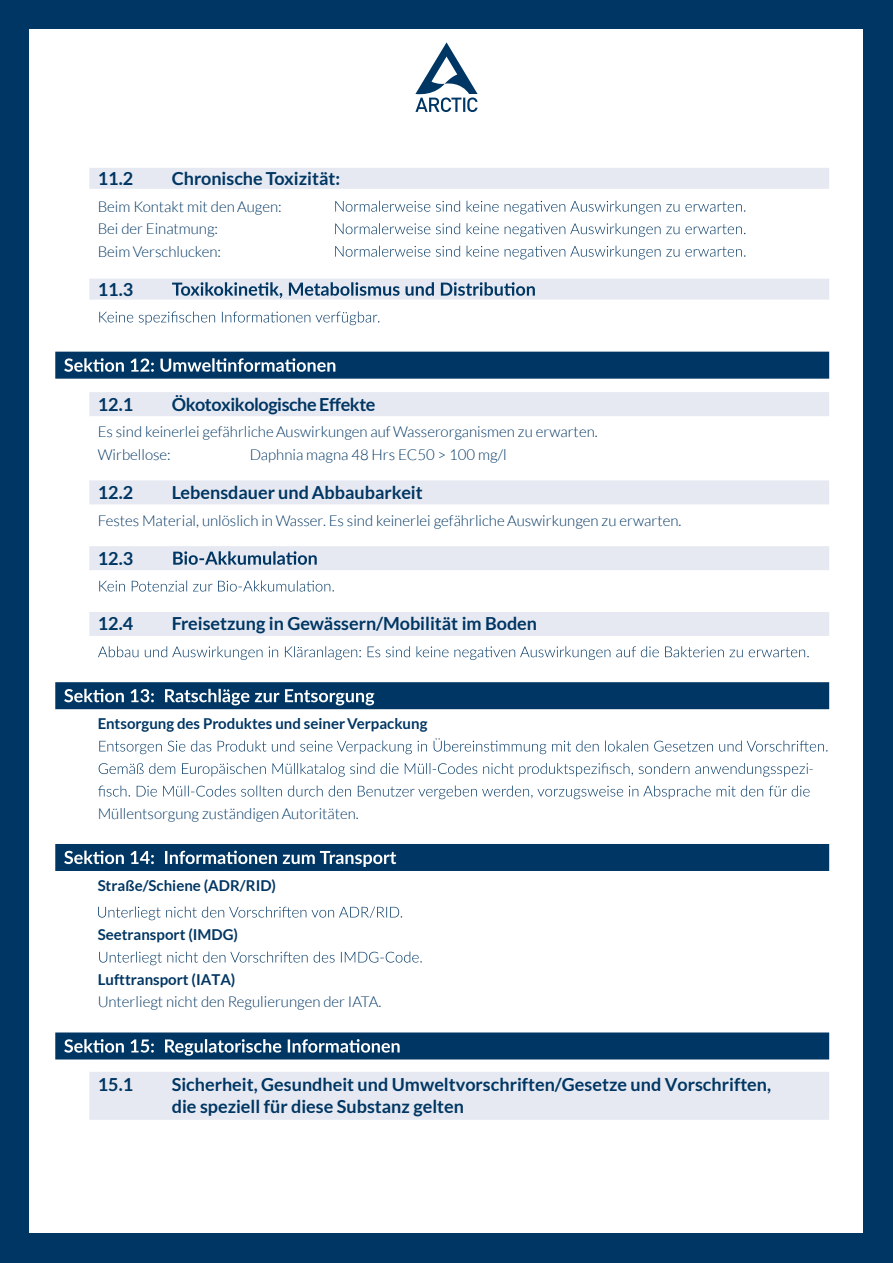
<style>
.page{position:relative;width:893px;height:1263px;background:#003663}
.page>*{position:absolute;margin:0;border:0;box-sizing:border-box;transform-origin:0 0}
.t1{font:700 18px/21.6px "Lato";color:#003663}
.t2{font:700 18px "Lato";letter-spacing:-.025em;color:#003663}
.t3{font:300 15px/22.5px "Lato";color:#003663}
.t4{font:700 15px "Lato";color:#003663}
</style>
<div class="page">
<div style="left:30px;top:30px;width:833px;height:1203px;background:#fff"></div>
<div style="left:89px;top:1072px;width:740px;height:48px;background:#e6e9f1"></div>
<svg style="left:415px;top:42px;width:63px;height:70px"></svg>
<div style="left:89px;top:168px;width:740px;height:21px;background:#e6e9f1"></div>
<div style="left:89px;top:279px;width:740px;height:21px;background:#e6e9f1"></div>
<div style="left:55px;top:352px;width:774px;height:27px;background:#003663"></div>
<div style="left:89px;top:392px;width:740px;height:24px;background:#e6e9f1"></div>
<div style="left:89px;top:480px;width:740px;height:24px;background:#e6e9f1"></div>
<div style="left:89px;top:546px;width:740px;height:24px;background:#e6e9f1"></div>
<div style="left:89px;top:612px;width:740px;height:24px;background:#e6e9f1"></div>
<div style="left:55px;top:682px;width:774px;height:27px;background:#003663"></div>
<div style="left:55px;top:844px;width:774px;height:27px;background:#003663"></div>
<div style="left:55px;top:1032px;width:774px;height:27px;background:#003663"></div>
<svg style="left:335px;top:201px;width:410px;height:13px"></svg>
<svg style="left:335px;top:223px;width:410px;height:14px"></svg>
<svg style="left:335px;top:246px;width:410px;height:13px"></svg>
<svg style="left:172px;top:282px;width:363px;height:16px"></svg>
<svg style="left:99px;top:311px;width:280px;height:14px"></svg>
<svg style="left:64px;top:358px;width:271px;height:14px"></svg>
<svg style="left:173px;top:551px;width:144px;height:14px"></svg>
<svg style="left:99px;top:580px;width:235px;height:11px"></svg>
<svg style="left:98px;top:646px;width:711px;height:14px"></svg>
<svg style="left:64px;top:689px;width:310px;height:16px"></svg>
<svg style="left:99px;top:738px;width:728px;height:16px"></svg>
<svg style="left:99px;top:763px;width:709px;height:14px"></svg>
<svg style="left:98px;top:785px;width:712px;height:14px"></svg>
<svg style="left:64px;top:850px;width:332px;height:17px"></svg>
<svg style="left:98px;top:906px;width:304px;height:14px"></svg>
<svg style="left:99px;top:951px;width:323px;height:14px"></svg>
<svg style="left:64px;top:1039px;width:336px;height:17px"></svg>
<p class="t1" style="left:98px;top:167px;width:37px">11.2</p>
<p class="t1" style="left:172px;top:167px;width:170px">Chronische Toxizität:</p>
<p class="t3" style="left:98px;top:195px;width:185px">Beim Kontakt mit den Augen:<br>Bei der Einatmung:<br>Beim Verschlucken:</p>
<p class="t1" style="left:98px;top:278px;width:37px">11.3</p>
<p class="t2" style="left:172px;top:394px;width:205px">Ökotoxikologische Effekte</p>
<p class="t1" style="left:98px;top:393px;width:37px">12.1</p>
<p class="t3" style="left:98px;top:421px;width:501px">Es sind keinerlei gefährliche Auswirkungen auf Wasserorganismen zu erwarten.<br>Wirbellose:</p>
<p class="t3" style="left:250px;top:443px;width:258px">Daphnia magna 48 Hrs EC50 &gt; 100 mg/l</p>
<p class="t1" style="left:98px;top:481px;width:37px">12.2</p>
<p class="t1" style="left:172px;top:481px;width:253px">Lebensdauer und Abbaubarkeit</p>
<p class="t3" style="left:98px;top:509px;width:585px">Festes Material, unlöslich in Wasser. Es sind keinerlei gefährliche Auswirkungen zu erwarten.</p>
<p class="t1" style="left:98px;top:547px;width:37px">12.3</p>
<p class="t1" style="left:98px;top:613px;width:37px">12.4</p>
<p class="t1" style="left:172px;top:613px;width:367px">Freisetzung in Gewässern/Mobilität im Boden</p>
<p class="t4" style="left:98px;top:715px;width:331px">Entsorgung des Produktes und seinerVerpackung</p>
<p class="t3" style="left:98px;top:802px;width:263px">Müllentsorgung zuständigen Autoritäten.</p>
<p class="t4" style="left:98px;top:877px;width:180px">Straße/Schiene (ADR/RID)</p>
<p class="t4" style="left:98px;top:926px;width:142px">Seetransport (IMDG)</p>
<p class="t4" style="left:98px;top:971px;width:139px">Lufttransport (IATA)</p>
<p class="t3" style="left:98px;top:991px;width:285px">Unterliegt nicht den Regulierungen der IATA.</p>
<p class="t1" style="left:98px;top:1074px;width:37px">15.1</p>
<p class="t1" style="left:172px;top:1073px;width:601px">Sicherheit, Gesundheit und Umweltvorschriften/Gesetze und Vorschriften, die speziell für diese Substanz gelten</p>
<p class="t3" style="left:809px;top:757px;width:6px">-</p>
</div>
